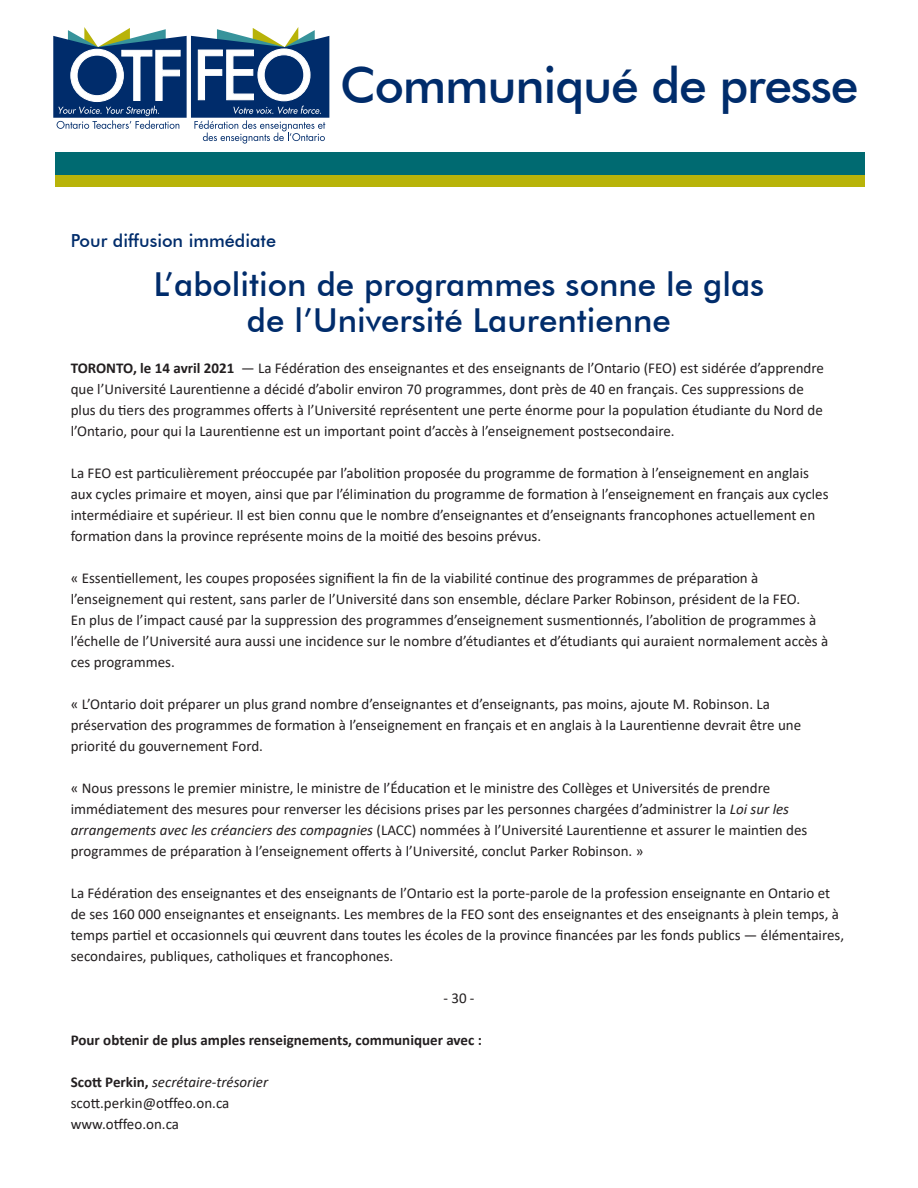
<style>
.page{position:relative;width:918px;height:1188px;background:#fff}
.page>*{position:absolute;margin:0;border:0;box-sizing:border-box;transform-origin:0 0}
.t1{font:500 49.8px "Futura BT";letter-spacing:-.025em;color:#002c6b}
.t2{font:500 33px/36px "Futura BT";color:#002c6b;text-align:center}
.t3{font:500 18px "Futura BT";color:#002c6b}
.t4{font:15px/21px "Calibri";color:#231f20}
.t5{font:700 15px "Calibri";color:#231f20}
.s1{font-weight:700}
.s2{font-style:italic}
</style>
<div class="page">
<div style="left:55px;top:152px;width:810px;height:23px;background:#006a71"></div>
<div style="left:55px;top:175px;width:810px;height:12px;background:#b8b309"></div>
<svg style="left:53px;top:27px;width:276px;height:117px"></svg>
<h1 class="t1" style="left:340px;top:55px;width:520px">Communiqué de presse</h1>
<p class="t3" style="left:71px;top:230px;width:207px">Pour diffusion immédiate</p>
<h2 class="t2" style="left:154px;top:266px;width:612px">L’abolition de programmes sonne le glas de l’Université Laurentienne</h2>
<p class="t4" style="left:71px;top:357px;width:755px"><span class="s1">TORONTO, le 14 avril 2021</span> — La Fédération des enseignantes et des enseignants de l’Ontario (FEO) est sidérée d’apprendre que l’Université Laurentienne a décidé d’abolir environ 70 programmes, dont près de 40 en français. Ces suppressions de plus du tiers des programmes offerts à l’Université représentent une perte énorme pour la population étudiante du Nord de l’Ontario, pour qui la Laurentienne est un important point d’accès à l’enseignement postsecondaire.</p>
<p class="t4" style="left:71px;top:462px;width:759px">La FEO est particulièrement préoccupée par l’abolition proposée du programme de formation à l’enseignement en anglais aux cycles primaire et moyen, ainsi que par l’élimination du programme de formation à l’enseignement en français aux cycles intermédiaire et supérieur. Il est bien connu que le nombre d’enseignantes et d’enseignants francophones actuellement en formation dans la province représente moins de la moitié des besoins prévus.</p>
<p class="t4" style="left:71px;top:567px;width:759px">« Essentiellement, les coupes proposées signifient la fin de la viabilité continue des programmes de préparation à l’enseignement qui restent, sans parler de l’Université dans son ensemble, déclare Parker Robinson, président de la FEO.<br>En plus de l’impact causé par la suppression des programmes d’enseignement susmentionnés, l’abolition de programmes à l’échelle de l’Université aura aussi une incidence sur le nombre d’étudiantes et d’étudiants qui auraient normalement accès à ces programmes.</p>
<p class="t4" style="left:71px;top:693px;width:732px">« L’Ontario doit préparer un plus grand nombre d’enseignantes et d’enseignants, pas moins, ajoute M. Robinson. La préservation des programmes de formation à l’enseignement en français et en anglais à la Laurentienne devrait être une priorité du gouvernement Ford.</p>
<p class="t4" style="left:71px;top:777px;width:738px">« Nous pressons le premier ministre, le ministre de l’Éducation et le ministre des Collèges et Universités de prendre immédiatement des mesures pour renverser les décisions prises par les personnes chargées d’administrer la <span class="s2">Loi sur les arrangements avec les créanciers des compagnies</span> (LACC) nommées à l’Université Laurentienne et assurer le maintien des programmes de préparation à l’enseignement offerts à l’Université, conclut Parker Robinson. »</p>
<p class="t4" style="left:71px;top:882px;width:775px">La Fédération des enseignantes et des enseignants de l’Ontario est la porte-parole de la profession enseignante en Ontario et de ses 160 000 enseignantes et enseignants. Les membres de la FEO sont des enseignantes et des enseignants à plein temps, à temps partiel et occasionnels qui œuvrent dans toutes les écoles de la province financées par les fonds publics — élémentaires, secondaires, publiques, catholiques et francophones.</p>
<p class="t4" style="left:443px;top:987px;width:33px">- 30 -</p>
<p class="t5" style="left:71px;top:1029px;width:413px">Pour obtenir de plus amples renseignements, communiquer avec :</p>
<p class="t4" style="left:71px;top:1071px;width:199px"><span class="s1">Scott Perkin,</span> <span class="s2">secrétaire-trésorier </span>scott.perkin@otffeo.on.ca www.otffeo.on.ca</p>
</div>
